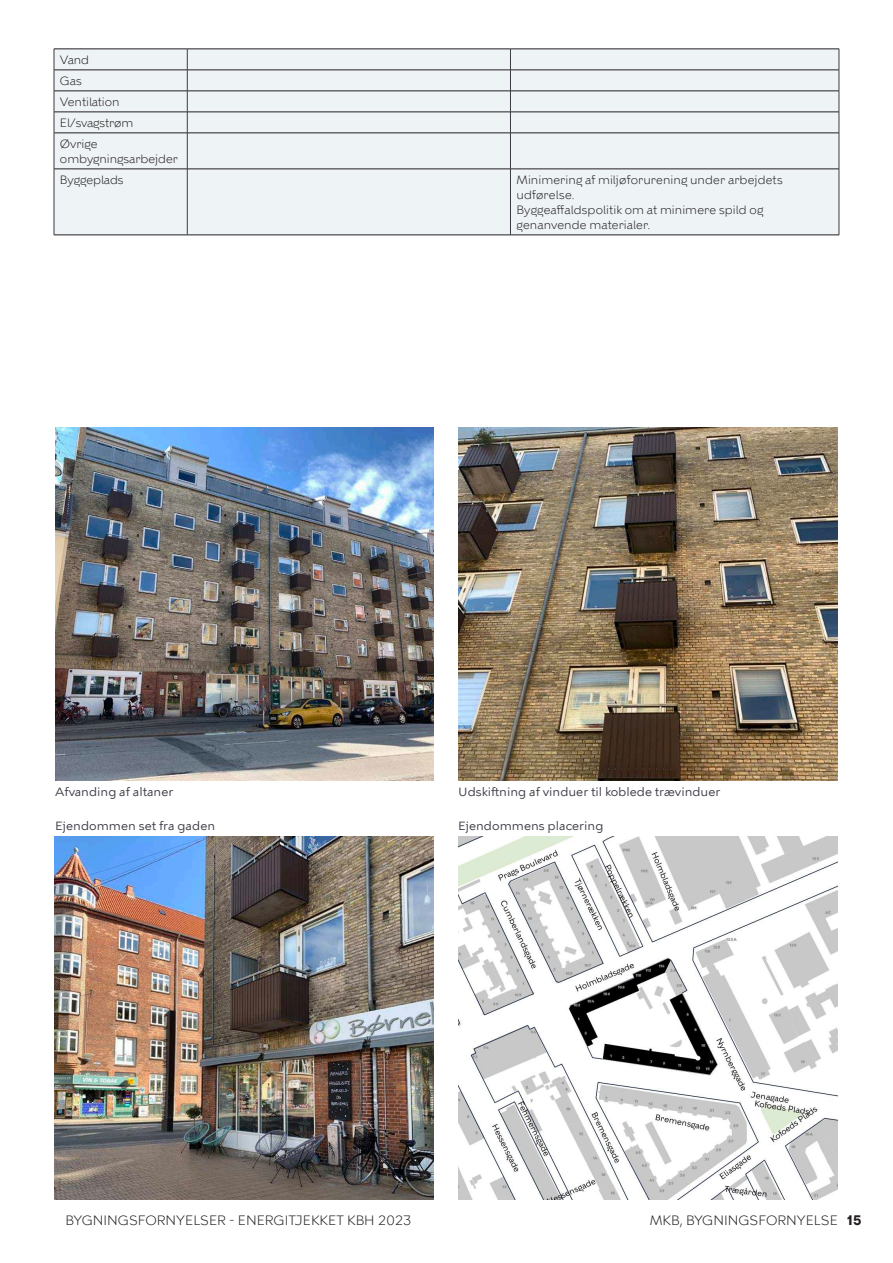
<style>
.page{position:relative;width:893px;height:1263px;background:#fff}
.page>*{position:absolute;margin:0;border:0;box-sizing:border-box;transform-origin:0 0}
.t1{font:300 13.5px "KBH";color:#231f20}
.t2{font:300 12px/21px "KBH";letter-spacing:.005em;color:#231f20}
.t3{font:12px "KBH Tekst";color:#3e3c47}
.s1{font-weight:700}
</style>
<div class="page">
<img style="left:55px;top:836px;width:379px;height:363px">
<img style="left:458px;top:427px;width:379px;height:354px">
<img style="left:458px;top:836px;width:379px;height:363px">
<img style="left:55px;top:427px;width:379px;height:354px">
<div style="left:55px;top:50px;width:784px;height:185px;background:#eef3f6"></div>
<svg style="left:54px;top:50px;width:1px;height:83px"></svg>
<hr style="left:54px;top:133px;width:1px;height:36px;background:#3e3c47">
<hr style="left:54px;top:169px;width:1px;height:66px;background:#3e3c47">
<svg style="left:187px;top:50px;width:1px;height:83px"></svg>
<svg style="left:510px;top:50px;width:1px;height:83px"></svg>
<svg style="left:839px;top:49px;width:1px;height:84px"></svg>
<hr style="left:187px;top:133px;width:1px;height:36px;background:#3e3c47">
<hr style="left:187px;top:169px;width:1px;height:66px;background:#3e3c47">
<hr style="left:510px;top:133px;width:1px;height:36px;background:#3e3c47">
<hr style="left:510px;top:169px;width:1px;height:66px;background:#3e3c47">
<hr style="left:839px;top:133px;width:1px;height:36px;background:#3e3c47">
<hr style="left:839px;top:169px;width:1px;height:66px;background:#3e3c47">
<hr style="left:54px;top:49px;width:133px;height:1px;background:#231f20">
<hr style="left:187px;top:49px;width:323px;height:1px;background:#231f20">
<hr style="left:510px;top:49px;width:329px;height:1px;background:#231f20">
<hr style="left:54px;top:70px;width:133px;height:1px;background:#231f20">
<hr style="left:187px;top:70px;width:323px;height:1px;background:#231f20">
<hr style="left:510px;top:70px;width:329px;height:1px;background:#231f20">
<hr style="left:54px;top:91px;width:133px;height:1px;background:#231f20">
<hr style="left:187px;top:91px;width:323px;height:1px;background:#231f20">
<hr style="left:510px;top:91px;width:329px;height:1px;background:#231f20">
<hr style="left:54px;top:112px;width:133px;height:1px;background:#231f20">
<hr style="left:187px;top:112px;width:323px;height:1px;background:#231f20">
<hr style="left:510px;top:112px;width:329px;height:1px;background:#231f20">
<hr style="left:54px;top:133px;width:133px;height:1px;background:#231f20">
<hr style="left:187px;top:133px;width:323px;height:1px;background:#231f20">
<hr style="left:510px;top:133px;width:329px;height:1px;background:#231f20">
<hr style="left:54px;top:169px;width:133px;height:1px;background:#231f20">
<hr style="left:54px;top:235px;width:133px;height:1px;background:#231f20">
<hr style="left:187px;top:169px;width:323px;height:1px;background:#231f20">
<hr style="left:187px;top:235px;width:323px;height:1px;background:#231f20">
<hr style="left:510px;top:169px;width:329px;height:1px;background:#231f20">
<hr style="left:510px;top:235px;width:329px;height:1px;background:#231f20">
<p class="t2" style="left:60px;top:50px;width:75px">Vand<br>Gas<br>Ventilation<br>El/svagstrøm<br>Øvrige</p>
<p class="t2" style="left:60px;top:149px;width:120px">ombygningsarbejder<br>Byggeplads</p>
<p class="t2" style="left:516px;top:173px;width:268px;line-height:15px">Minimering af miljøforurening under arbejdets udførelse.<br>Byggeaffaldspolitik om at minimere spild og genanvende materialer.</p>
<p class="t3" style="left:55px;top:787px;width:120px">Afvanding af altaner</p>
<p class="t3" style="left:458px;top:784px;width:264px">Udskiftning af vinduer til koblede trævinduer</p>
<p class="t3" style="left:55px;top:821px;width:161px">Ejendommen set fra gaden</p>
<p class="t3" style="left:458px;top:821px;width:147px">Ejendommens placering</p>
<p class="t1" style="left:65px;top:1212px;width:347px">BYGNINGSFORNYELSER - ENERGITJEKKET KBH 2023</p>
<p class="t1" style="left:650px;top:1212px;width:213px">MKB, BYGNINGSFORNYELSE <span class="s1">15</span></p>
</div>
